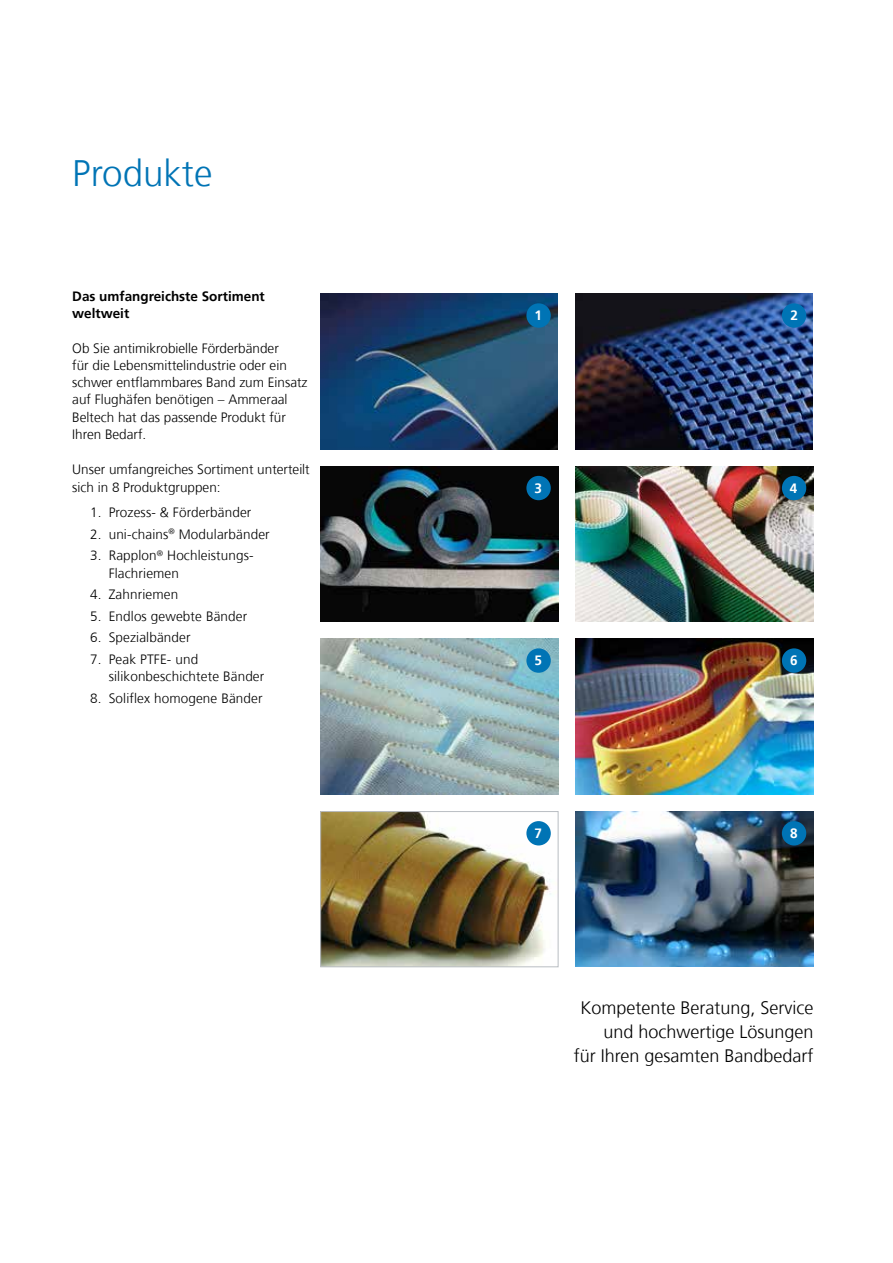
<style>
.page{position:relative;width:893px;height:1263px;background:#fff}
.page>*{position:absolute;margin:0;border:0;box-sizing:border-box;transform-origin:0 0}
.t1{font:300 36.75px "Frutiger";color:#0074b5}
.t2{font:300 18px/24px "Frutiger";color:#000;text-align:right}
.t3{font:300 13.5px/17.2px "Frutiger";color:#000}
.t4{font:700 13.5px/17.2px "Frutiger";color:#000}
.t5{font:700 13.5px "Frutiger";color:#fff}
</style>
<div class="page">
<img style="left:321px;top:466px;width:237px;height:155px">
<img style="left:576px;top:466px;width:237px;height:155px">
<img style="left:321px;top:639px;width:237px;height:155px">
<img style="left:323px;top:813px;width:228px;height:152px">
<div style="left:321px;top:811px;width:237px;height:156px;border:1px solid #b9bdc2"></div>
<img style="left:576px;top:811px;width:237px;height:156px">
<img style="left:320px;top:294px;width:238px;height:155px">
<img style="left:575px;top:639px;width:238px;height:155px">
<img style="left:575px;top:294px;width:238px;height:155px">
<div style="left:526px;top:303px;width:25px;height:25px;background:#0074b5;border-radius:50%"></div>
<div style="left:526px;top:476px;width:25px;height:24px;background:#0074b5;border-radius:50%"></div>
<div style="left:526px;top:648px;width:25px;height:25px;background:#0074b5;border-radius:50%"></div>
<div style="left:526px;top:821px;width:25px;height:24px;background:#0074b5;border-radius:50%"></div>
<div style="left:782px;top:648px;width:24px;height:25px;background:#0074b5;border-radius:50%"></div>
<div style="left:782px;top:821px;width:24px;height:24px;background:#0074b5;border-radius:50%"></div>
<div style="left:782px;top:476px;width:24px;height:24px;background:#0074b5;border-radius:50%"></div>
<div style="left:782px;top:303px;width:24px;height:25px;background:#0074b5;border-radius:50%"></div>
<h1 class="t1" style="left:72px;top:152px;width:142px">Produkte</h1>
<p class="t4" style="left:72px;top:288px;width:194px">Das umfangreichste Sortiment weltweit</p>
<p class="t3" style="left:72px;top:340px;width:237px">Ob Sie antimikrobielle Förderbänder<br>für die Lebensmittelindustrie oder ein schwer entflammbares Band zum Einsatz auf Flughäfen benötigen – Ammeraal Beltech hat das passende Produkt für Ihren Bedarf.</p>
<p class="t3" style="left:72px;top:461px;width:239px">Unser umfangreiches Sortiment unterteilt sich in 8 Produktgruppen:</p>
<p class="t3" style="left:90px;top:504px;width:163px">1. Prozess- &amp; Förderbänder</p>
<p class="t3" style="left:90px;top:526px;width:181px">2. uni-chains<sup>®</sup> Modularbänder</p>
<p class="t3" style="left:109px;top:547px;width:147px;text-indent:-18px">3. Rapplon<sup>®</sup> Hochleistungs-<br>Flachriemen</p>
<p class="t3" style="left:90px;top:586px;width:89px">4. Zahnriemen</p>
<p class="t3" style="left:90px;top:608px;width:158px">5. Endlos gewebte Bänder</p>
<p class="t3" style="left:90px;top:629px;width:102px">6. Spezialbänder</p>
<p class="t3" style="left:109px;top:651px;width:157px;text-indent:-18px">7. Peak PTFE- und silikonbeschichtete Bänder</p>
<p class="t3" style="left:90px;top:689px;width:174px">8. Soliflex homogene Bänder</p>
<p class="t5" style="left:534px;top:308px;width:9px">1</p>
<p class="t5" style="left:791px;top:308px;width:9px">2</p>
<p class="t5" style="left:535px;top:480px;width:9px">3</p>
<p class="t5" style="left:790px;top:480px;width:9px">4</p>
<p class="t5" style="left:534px;top:653px;width:9px">5</p>
<p class="t5" style="left:790px;top:653px;width:9px">6</p>
<p class="t5" style="left:534px;top:825px;width:9px">7</p>
<p class="t5" style="left:790px;top:825px;width:9px">8</p>
<h2 class="t2" style="left:574px;top:996px;width:241px">Kompetente Beratung, Service und hochwertige Lösungen<br>für Ihren gesamten Bandbedarf</h2>
</div>
